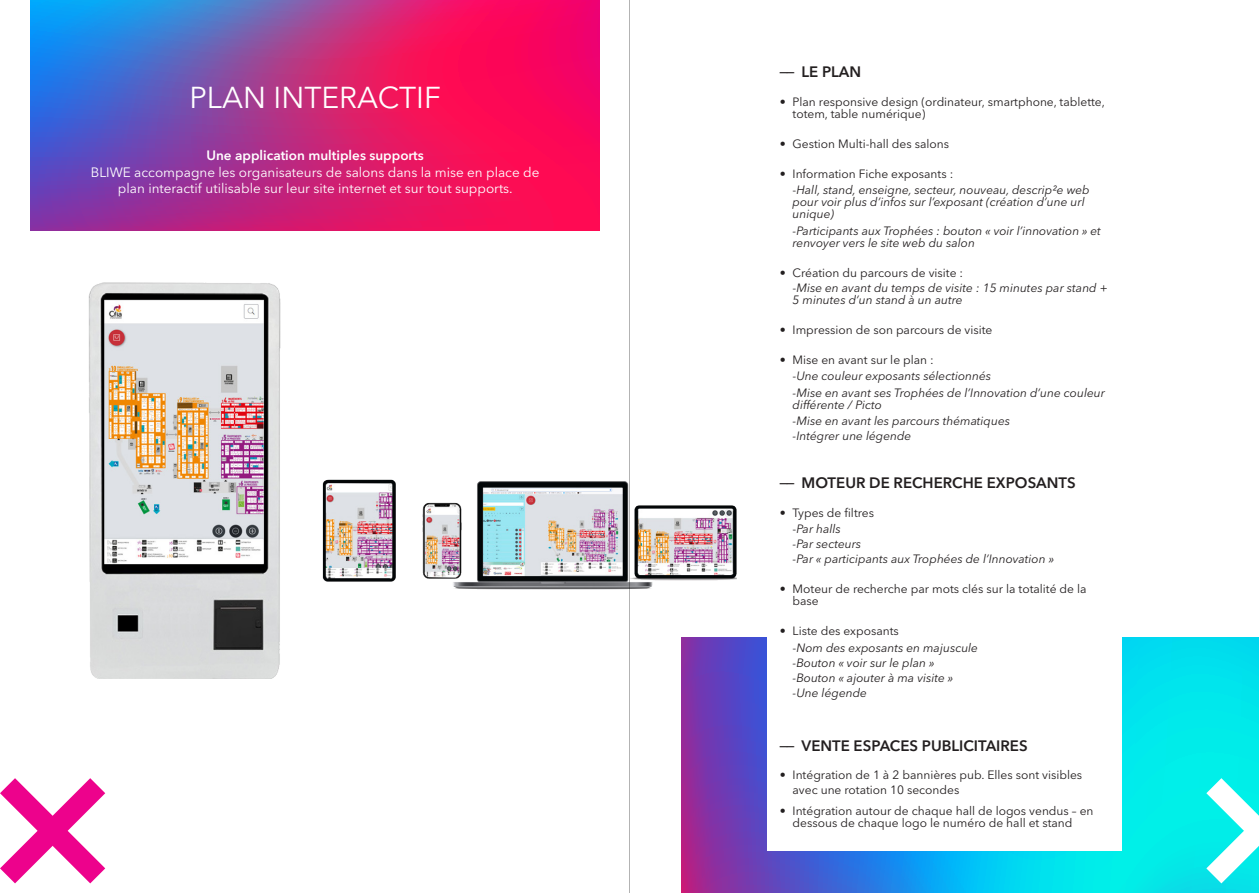
<style>
.page{position:relative;width:1259px;height:893px;background:#fff}
.page>*{position:absolute;margin:0;border:0;box-sizing:border-box;transform-origin:0 0}
.t1{font:30px "Avenir Next LT Pro";color:#fff}
.t2{font:600 15px "Avenir Next LT Pro";color:#231f20}
.t3{font:13.5px/16.2px "Avenir Next LT Pro";color:#fff;text-align:center}
.t4{font:600 13.5px "Avenir Next LT Pro";color:#fff}
.t5{font:italic 12px/16.5px "Avenir Next LT Pro";color:#231f20}
.t6{font:12px/12px "Avenir Next LT Pro";color:#231f20}
.s1{font-style:normal}
.s2{font-style:italic}
</style>
<div class="page">
<svg style="left:681px;top:637px;width:578px;height:256px;background:#27a6da"></svg>
<svg style="left:30px;top:0;width:570px;height:231px;background:#b03088"></svg>
<img style="left:88px;top:282px;width:648px;height:396px">
<svg style="left:1206px;top:778px;width:53px;height:105px"></svg>
<div style="left:767px;top:43px;width:354px;height:807px;background:#fff"></div>
<svg style="left:0;top:778px;width:105px;height:105px"></svg>
<hr style="left:629px;top:0;width:1px;height:893px;background:#000">
<p class="t1" style="left:189px;top:79px;width:253px">PLAN INTERACTIF</p>
<p class="t4" style="left:206px;top:148px;width:219px">Une application multiples supports</p>
<p class="t3" style="left:91px;top:164px;width:450px">BLIWE accompagne les organisateurs de salons dans la mise en place de plan interactif utilisable sur leur site internet et sur tout supports.</p>
<p class="t2" style="left:780px;top:63px;width:83px">__ LE PLAN</p>
<p class="t6" style="left:792px;top:95px;width:314px;text-indent:-13px">• Plan responsive design (ordinateur, smartphone, tablette, totem, table numérique)</p>
<p class="t6" style="left:780px;top:137px;width:171px">• Gestion Multi-hall des salons</p>
<p class="t5" style="left:792px;top:165px;width:299px;text-indent:-13px"><span class="s1">• Information Fiche exposants :<br>-</span>Hall, stand, enseigne, secteur, nouveau, descrip²e web</p>
<p class="t5" style="left:792px;top:196px;width:294px;line-height:12px">pour voir plus d’infos sur l’exposant (création d’une url unique)</p>
<p class="t5" style="left:792px;top:224px;width:310px;line-height:12px">-Participants aux Trophées : bouton « voir l’innovation » et renvoyer vers le site web du salon</p>
<p class="t5" style="left:792px;top:265px;width:317px;line-height:15px;text-indent:-13px"><span class="s1">• Création du parcours de visite :<br>-</span>Mise en avant du temps de visite : 15 minutes par stand +</p>
<p class="t5" style="left:792px;top:291px;width:171px">5 minutes d’un stand à un autre</p>
<p class="t6" style="left:780px;top:323px;width:214px">• Impression de son parcours de visite</p>
<p class="t5" style="left:792px;top:351px;width:314px;text-indent:-13px"><span class="s1">• Mise en avant sur le plan :<br>-</span>Une couleur exposants sélectionnés<br>-Mise en avant ses Trophées de l’Innovation d’une couleur</p>
<p class="t5" style="left:792px;top:396px;width:219px">différente / Picto<br>-Mise en avant les parcours thématiques</p>
<p class="t5" style="left:792px;top:428px;width:120px">-Intégrer une légende</p>
<p class="t2" style="left:780px;top:474px;width:297px">__ MOTEUR DE RECHERCHE EXPOSANTS</p>
<p class="t6" style="left:792px;top:504px;width:83px;line-height:16.5px;text-indent:-13px">• Types de filtres -<span class="s2">Par halls</span></p>
<p class="t5" style="left:792px;top:536px;width:263px;line-height:15px">-Par secteurs<br>-Par « participants aux Trophées de l’Innovation »</p>
<p class="t6" style="left:792px;top:583px;width:295px;text-indent:-13px">• Moteur de recherche par mots clés sur la totalité de la base</p>
<p class="t5" style="left:792px;top:623px;width:187px;text-indent:-13px"><span class="s1">• Liste des exposants<br>-</span>Nom des exposants en majuscule</p>
<p class="t5" style="left:792px;top:655px;width:162px;line-height:15px">-Bouton « voir sur le plan » -Bouton « ajouter à ma visite » -Une légende</p>
<p class="t2" style="left:780px;top:736px;width:249px">__ VENTE ESPACES PUBLICITAIRES</p>
<p class="t6" style="left:792px;top:767px;width:291px;line-height:15px;text-indent:-13px">• Intégration de 1 à 2 bannières pub. Elles sont visibles avec une rotation 10 secondes</p>
<p class="t6" style="left:792px;top:805px;width:302px;text-indent:-13px">• Intégration autour de chaque hall de logos vendus – en dessous de chaque logo le numéro de hall et stand</p>
</div>
